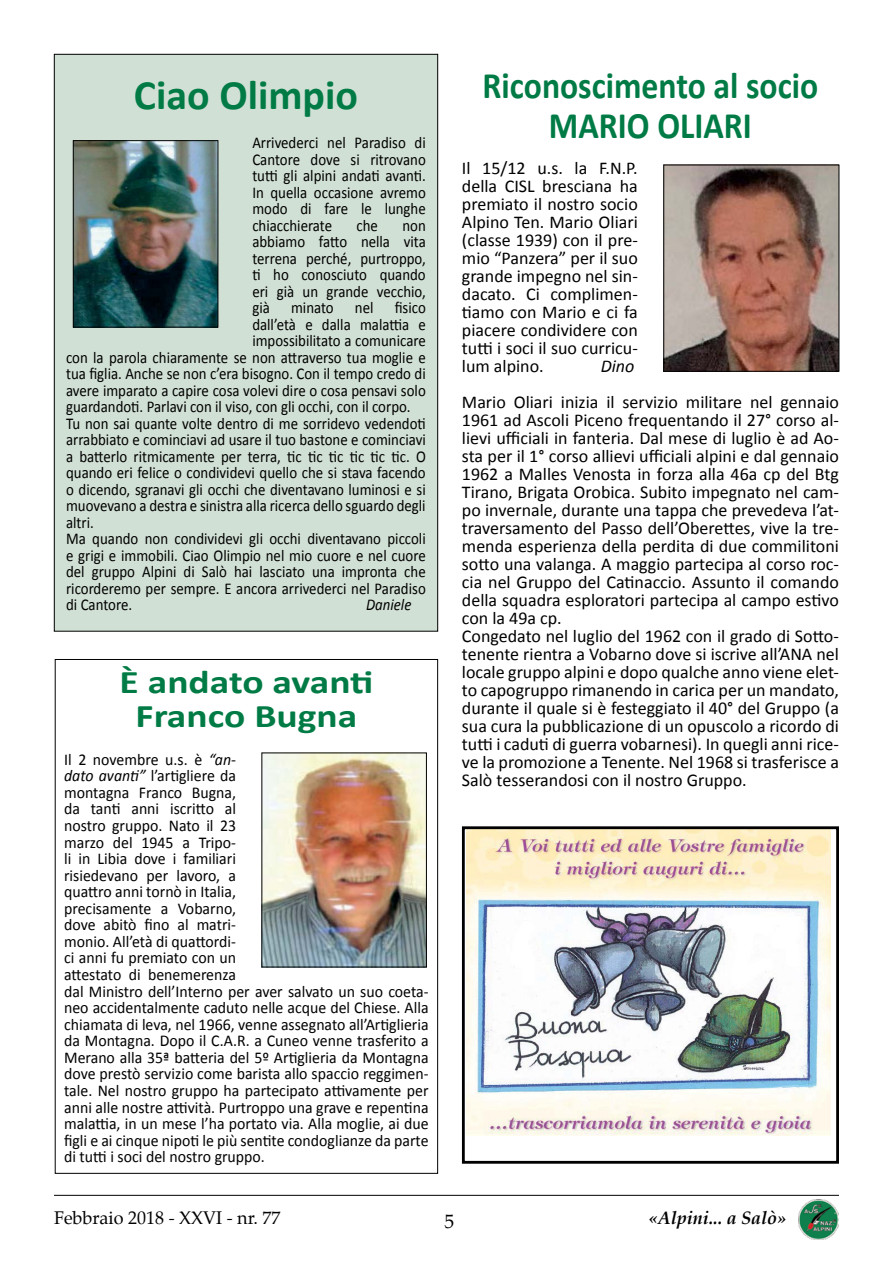
<style>
.page{position:relative;width:893px;height:1263px;background:#fff}
.page>*{position:absolute;margin:0;border:0;box-sizing:border-box;transform-origin:0 0}
.t1{font:700 42px "Calibri";color:#007b45}
.t2{font:700 37.5px/40.5px "Calibri";color:#007b45;text-align:center;scale:.9 1}
.t3{font:700 33.15px/34.5px "Calibri";color:#007b45;text-align:center;scale:1.2 1}
.t4{font:19.5px "Palatino";color:#000}
.t5{font:18px/18px "Calibri";color:#000;text-align:justify}
.t6{font:18px "Palatino";color:#000}
.t7{font:italic 700 18px "Palatino";color:#000}
.t8{font:italic 18px "Calibri";color:#000}
.t9{font:16.5px/16.5px "Calibri";color:#000;text-align:justify;scale:.9 1}
.t10{font:16.5px/16.5px "Calibri";color:#000;scale:.96 1}
.t11{font:italic 16.5px "Calibri";color:#000;scale:.9 1}
.s1{font-style:italic}
</style>
<div class="page">
<hr style="left:54px;top:1195px;width:785px;height:1px;background:#000">
<img style="left:799px;top:1200px;width:40px;height:39px">
<div style="left:54px;top:54px;width:384px;height:577px;background:#d1e0d5"></div>
<img style="left:75px;top:142px;width:141px;height:183px">
<div style="left:73px;top:140px;width:145px;height:187px;border:1px solid #000"></div>
<img style="left:665px;top:167px;width:172px;height:203px">
<div style="left:663px;top:165px;width:176px;height:207px;border:1px solid #000"></div>
<img style="left:466px;top:830px;width:364px;height:306px">
<div style="left:462px;top:826px;width:377px;height:338px;border:3px solid #000"></div>
<img style="left:264px;top:755px;width:161px;height:210px">
<h1 class="t1" style="left:134px;top:69px;width:226px">Ciao Olimpio</h1>
<p class="t9" style="left:252px;top:134px;width:194px">Arrivederci nel Paradiso di Cantore dove si ritrovano tutti gli alpini andati avanti.<br>In quella occasione avremo modo di fare le lunghe chiacchierate</p>
<p class="t9" style="left:357px;top:217px;width:25px">che</p>
<p class="t9" style="left:252px;top:217px;width:194px;text-indent:150px">non abbiamo fatto nella vita terrena perché, purtroppo, ti ho conosciuto quando eri già un grande vecchio, già</p>
<p class="t9" style="left:291px;top:299px;width:49px">minato</p>
<p class="t9" style="left:355px;top:299px;width:22px">nel</p>
<p class="t9" style="left:395px;top:299px;width:36px">fisico</p>
<p class="t9" style="left:252px;top:316px;width:194px">dall’età e dalla malattia e</p>
<p class="t9" style="left:252px;top:332px;width:194px">impossibilitato a comunicare</p>
<p class="t9" style="left:66px;top:349px;width:401px">con la parola chiaramente se non attraverso tua moglie e</p>
<p class="t9" style="left:66px;top:365px;width:401px">tua figlia. Anche se non c’era bisogno. Con il tempo credo di</p>
<p class="t9" style="left:66px;top:382px;width:401px">avere imparato a capire cosa volevi dire o cosa pensavi solo</p>
<p class="t9" style="left:66px;top:398px;width:384px">guardandoti. Parlavi con il viso, con gli occhi, con il corpo.</p>
<p class="t9" style="left:66px;top:415px;width:401px">Tu non sai quante volte dentro di me sorridevo vedendoti</p>
<p class="t9" style="left:66px;top:431px;width:401px">arrabbiato e cominciavi ad usare il tuo bastone e cominciavi</p>
<p class="t9" style="left:66px;top:448px;width:401px">a batterlo ritmicamente per terra, tic tic tic tic tic tic. O</p>
<p class="t9" style="left:66px;top:464px;width:401px">quando eri felice o condividevi quello che si stava facendo</p>
<p class="t9" style="left:66px;top:481px;width:401px">o dicendo, sgranavi gli occhi che diventavano luminosi e si</p>
<p class="t9" style="left:66px;top:497px;width:401px">muovevano a destra e sinistra alla ricerca dello sguardo degli</p>
<p class="t9" style="left:66px;top:514px;width:32px">altri.</p>
<p class="t9" style="left:66px;top:530px;width:401px">Ma quando non condividevi gli occhi diventavano piccoli</p>
<p class="t9" style="left:66px;top:547px;width:401px">e grigi e immobili. Ciao Olimpio nel mio cuore e nel cuore</p>
<p class="t9" style="left:66px;top:563px;width:401px">del gruppo Alpini di Salò hai lasciato una impronta che</p>
<p class="t9" style="left:66px;top:580px;width:401px">ricorderemo per sempre. E ancora arrivederci nel Paradiso</p>
<p class="t9" style="left:66px;top:596px;width:75px">di Cantore.</p>
<p class="t11" style="left:366px;top:593px;width:52px">Daniele</p>
<h3 class="t3" style="left:119px;top:665px;width:213px">È andato avanti<br>Franco Bugna</h3>
<p class="t10" style="left:64px;top:751px;width:381px">Il 2 novembre u.s. è <span class="s1">“an-<br>dato avanti”</span> l’artigliere da<br>montagna Franco Bugna,<br>da tanti anni iscritto al<br>nostro gruppo. Nato il 23<br>marzo del 1945 a Tripo-<br>li in Libia dove i familiari<br>risiedevano per lavoro, a<br>quattro anni tornò in Italia,<br>precisamente a Vobarno,<br>dove abitò fino al matri-<br>monio. All’età di quattordi-<br>ci anni fu premiato con un<br>attestato di benemerenza<br>dal Ministro dell’Interno per aver salvato un suo coeta&shy;neo accidentalmente caduto nelle acque del Chiese. Alla chiamata di leva, nel 1966, venne assegnato all’Artiglieria da Montagna. Dopo il C.A.R. a Cuneo venne trasferito a Merano alla 35ª batteria del 5º Artiglieria da Montagna dove prestò servizio come barista allo spaccio reggimen&shy;tale. Nel nostro gruppo ha partecipato attivamente per anni alle nostre attività. Purtroppo una grave e repentina malattia, in un mese l’ha portato via. Alla moglie, ai due figli e ai cinque nipoti le più sentite condoglianze da parte di tutti i soci del nostro gruppo.</p>
<h2 class="t2" style="left:483px;top:65px;width:375px">Riconoscimento al socio<br>MARIO OLIARI</h2>
<p class="t5" style="left:462px;top:159px;width:177px">Il 15/12 u.s. la F.N.P. della CISL bresciana ha premiato il nostro socio Alpino Ten. Mario Oliari (classe 1939) con il pre&shy;mio “Panzera” per il suo grande impegno nel sin&shy;dacato. Ci complimen&shy;tiamo con Mario e ci fa piacere condividere con tutti i soci il suo curricu&shy;lum alpino.</p>
<p class="t8" style="left:601px;top:354px;width:35px">Dino</p>
<p class="t5" style="left:462px;top:393px;width:379px;text-align:left">Mario Oliari inizia il servizio militare nel gennaio 1961 ad Ascoli Piceno frequentando il 27° corso al&shy;lievi ufficiali in fanteria. Dal mese di luglio è ad Ao&shy;sta per il 1° corso allievi ufficiali alpini e dal gennaio 1962 a Malles Venosta in forza alla 46a cp del Btg Tirano, Brigata Orobica. Subito impegnato nel cam&shy;po invernale, durante una tappa che prevedeva l’at&shy;traversamento del Passo dell’Oberettes, vive la tre&shy;menda esperienza della perdita di due commilitoni sotto una valanga. A maggio partecipa al corso roc&shy;cia nel Gruppo del Catinaccio. Assunto il comando della squadra esploratori partecipa al campo estivo con la 49a cp.<br>Congedato nel luglio del 1962 con il grado di Sotto&shy;tenente rientra a Vobarno dove si iscrive all’ANA nel locale gruppo alpini e dopo qualche anno viene elet&shy;to capogruppo rimanendo in carica per un mandato, durante il quale si è festeggiato il 40° del Gruppo (a sua cura la pubblicazione di un opuscolo a ricordo di tutti i caduti di guerra vobarnesi). In quegli anni rice&shy;ve la promozione a Tenente. Nel 1968 si trasferisce a Salò tesserandosi con il nostro Gruppo.</p>
<p class="t6" style="left:54px;top:1206px;width:228px">Febbraio 2018 - XXVI - nr. 77</p>
<p class="t4" style="left:445px;top:1209px;width:11px">5</p>
<p class="t7" style="left:649px;top:1207px;width:139px">«Alpini... a Salò»</p>
</div>
